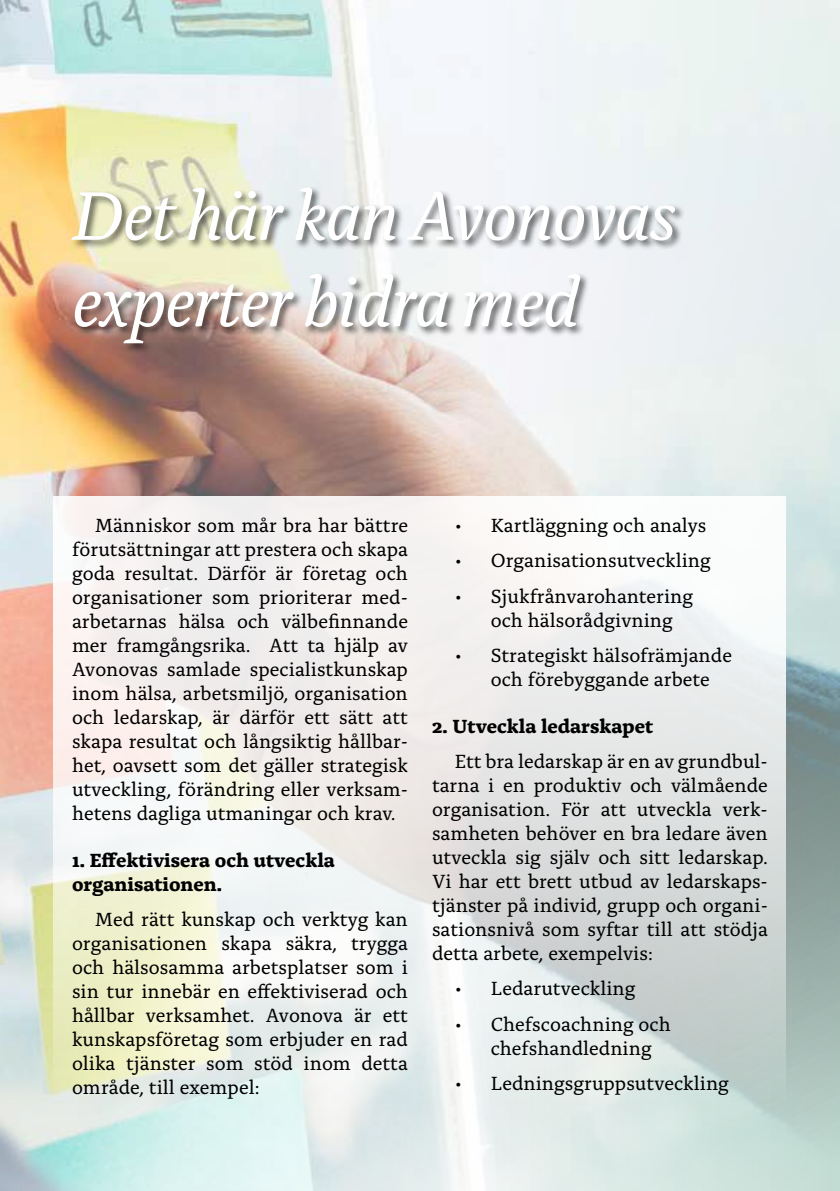
<style>
.page{position:relative;width:840px;height:1191px;background:#fff}
.page>*{position:absolute;margin:0;border:0;box-sizing:border-box;transform-origin:0 0}
.t1{font:italic 72px/86.4px "Alda OTCEV";letter-spacing:-.025em;color:#fff}
.t2{font:20px/24px "Alda OTCEV";color:#000;text-align:justify}
.t3{font:700 20px/24px "Alda OTCEV";color:#000}
</style>
<div class="page">
<img style="left:0;top:0;width:839px;height:1191px">
<svg style="left:54px;top:496px;width:731px;height:661px"></svg>
<div style="left:70px;top:186px;width:615px;height:167px;background:#000;opacity:.6"></div>
<h1 class="t1" style="left:72px;top:166px;width:605px">Det här kan Avonovas experter bidra med</h1>
<p class="t2" style="left:72px;top:512px;width:337px;text-indent:23px">Människor som mår bra har bättre förutsättningar att prestera och skapa goda resultat. Därför är företag och organisationer som prioriterar med&shy;arbetarnas hälsa och välbefinnande mer framgångsrika. Att ta hjälp av Avonovas samlade specialistkunskap inom hälsa, arbetsmiljö, organisation och ledarskap, är därför ett sätt att skapa resultat och långsiktig hållbar&shy;het, oavsett som det gäller strategisk utveckling, förändring eller verksam&shy;hetens dagliga utmaningar och krav.</p>
<p class="t3" style="left:72px;top:846px;width:264px">1. Effektivisera och utveckla organisationen.</p>
<p class="t2" style="left:72px;top:906px;width:337px;text-indent:23px">Med rätt kunskap och verktyg kan organisationen skapa säkra, trygga och hälsosamma arbetsplatser som i sin tur innebär en effektiviserad och hållbar verksamhet. Avonova är ett kunskapsföretag som erbjuder en rad olika tjänster som stöd inom detta område, till exempel:</p>
<p class="t2" style="left:454px;top:512px;width:253px">• Kartläggning och analys</p>
<p class="t2" style="left:454px;top:547px;width:257px">• Organisationsutveckling</p>
<p class="t2" style="left:490px;top:582px;width:204px;text-indent:-36px">• Sjukfrånvarohantering och hälsorådgivning</p>
<p class="t2" style="left:490px;top:642px;width:242px;text-indent:-36px">• Strategiskt hälsofrämjande och förebyggande arbete</p>
<p class="t3" style="left:432px;top:712px;width:223px">2. Utveckla ledarskapet</p>
<p class="t2" style="left:432px;top:748px;width:337px;text-indent:23px">Ett bra ledarskap är en av grundbul&shy;tarna i en produktiv och välmående organisation. För att utveckla verk&shy;samheten behöver en bra ledare även utveckla sig själv och sitt ledarskap.<br>Vi har ett brett utbud av ledarskaps&shy;tjänster på individ, grupp och organi&shy;sationsnivå som syftar till att stödja detta arbete, exempelvis:</p>
<p class="t2" style="left:454px;top:975px;width:182px">• Ledarutveckling</p>
<p class="t2" style="left:490px;top:1010px;width:181px;text-indent:-36px">• Chefscoachning och chefshandledning</p>
<p class="t2" style="left:454px;top:1070px;width:275px">• Ledningsgruppsutveckling</p>
</div>
